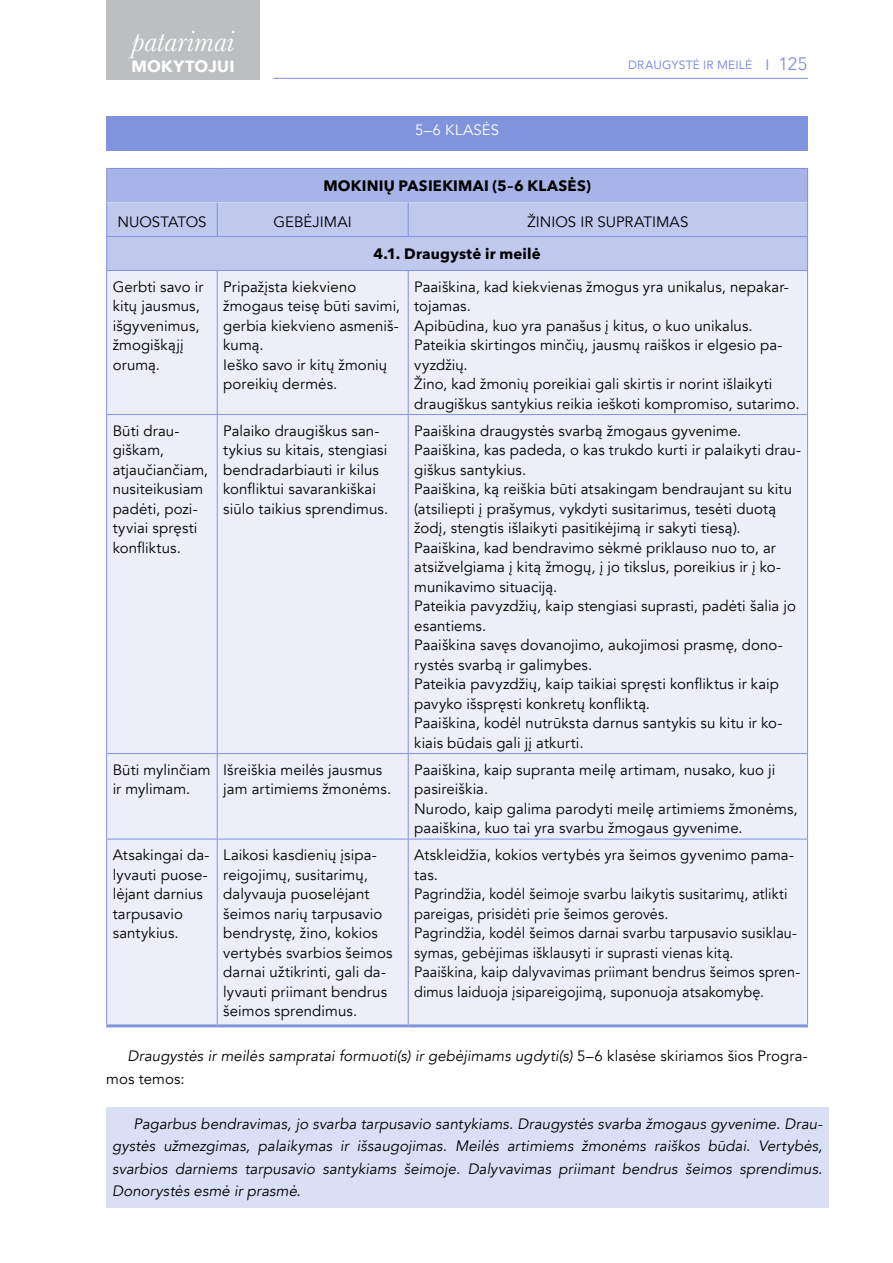
<style>
.page{position:relative;width:893px;height:1263px;background:#fff}
.page>*{position:absolute;margin:0;border:0;box-sizing:border-box;transform-origin:0 0}
.t1{font:italic 30.3px "Baskerville";letter-spacing:.01em;color:#fff}
.t2{font:700 16.2px "Avenir Next";letter-spacing:.01em;color:#fff}
.t3{font:15px/19.5px "Avenir";letter-spacing:.005em;color:#000}
.t4{font:italic 15px/22.5px "Avenir";letter-spacing:.005em;color:#000}
.t5{font:700 15px "Avenir Next LT Pro";letter-spacing:.015em;color:#000}
.t6{font:15px "Avenir";letter-spacing:.01em;color:#fff}
.t7{font:12px "Avenir";letter-spacing:.02em;color:#8093dc}
.s1{font-size:15px}
.s2{font-family:"Avenir Next";font-size:18px}
.s3{font-style:normal}
</style>
<div class="page">
<div style="left:106px;top:0;width:154px;height:80px;background:#bcbec0"></div>
<hr style="left:273px;top:78px;width:535px;height:1px;background:#8093dc">
<div style="left:106px;top:116px;width:702px;height:34px;background:#8093dc"></div>
<div style="left:107px;top:168px;width:700px;height:34px;background:#a6b4e7"></div>
<div style="left:107px;top:203px;width:700px;height:67px;background:#bfc9ee"></div>
<div style="left:107px;top:271px;width:700px;height:753px;background:#eceffa"></div>
<hr style="left:106px;top:1024px;width:111px;height:3px;background:#8093dc">
<hr style="left:217px;top:1024px;width:191px;height:3px;background:#8093dc">
<hr style="left:408px;top:1024px;width:400px;height:3px;background:#8093dc">
<hr style="left:107px;top:202px;width:110px;height:1px;background:#ccd4f1">
<hr style="left:217px;top:202px;width:191px;height:1px;background:#ccd4f1">
<hr style="left:408px;top:202px;width:399px;height:1px;background:#ccd4f1">
<hr style="left:106px;top:236px;width:111px;height:1px;background:#8093dc">
<hr style="left:217px;top:236px;width:191px;height:1px;background:#8093dc">
<hr style="left:408px;top:236px;width:400px;height:1px;background:#8093dc">
<hr style="left:106px;top:271px;width:1px;height:143px;background:#8093dc">
<hr style="left:217px;top:271px;width:1px;height:143px;background:#8093dc">
<hr style="left:408px;top:271px;width:1px;height:143px;background:#8093dc">
<hr style="left:807px;top:271px;width:1px;height:143px;background:#8093dc">
<hr style="left:106px;top:414px;width:111px;height:1px;background:#8093dc">
<hr style="left:106px;top:415px;width:1px;height:338px;background:#8093dc">
<hr style="left:217px;top:414px;width:191px;height:1px;background:#8093dc">
<hr style="left:217px;top:415px;width:1px;height:338px;background:#8093dc">
<hr style="left:408px;top:414px;width:400px;height:1px;background:#8093dc">
<hr style="left:408px;top:415px;width:1px;height:338px;background:#8093dc">
<hr style="left:807px;top:415px;width:1px;height:338px;background:#8093dc">
<hr style="left:106px;top:753px;width:111px;height:1px;background:#8093dc">
<hr style="left:106px;top:754px;width:1px;height:85px;background:#8093dc">
<hr style="left:217px;top:753px;width:191px;height:1px;background:#8093dc">
<hr style="left:217px;top:754px;width:1px;height:85px;background:#8093dc">
<hr style="left:408px;top:753px;width:400px;height:1px;background:#8093dc">
<hr style="left:408px;top:754px;width:1px;height:85px;background:#8093dc">
<hr style="left:807px;top:754px;width:1px;height:85px;background:#8093dc">
<hr style="left:106px;top:839px;width:111px;height:1px;background:#8093dc">
<hr style="left:106px;top:839px;width:1px;height:185px;background:#8093dc">
<hr style="left:217px;top:839px;width:191px;height:1px;background:#8093dc">
<hr style="left:217px;top:839px;width:1px;height:185px;background:#8093dc">
<hr style="left:408px;top:839px;width:400px;height:1px;background:#8093dc">
<hr style="left:408px;top:839px;width:1px;height:185px;background:#8093dc">
<hr style="left:807px;top:839px;width:1px;height:185px;background:#8093dc">
<hr style="left:106px;top:168px;width:111px;height:1px;background:#8093dc">
<hr style="left:106px;top:169px;width:1px;height:33px;background:#8093dc">
<hr style="left:217px;top:168px;width:191px;height:1px;background:#8093dc">
<hr style="left:408px;top:168px;width:400px;height:1px;background:#8093dc">
<hr style="left:807px;top:169px;width:1px;height:33px;background:#8093dc">
<hr style="left:106px;top:202px;width:1px;height:34px;background:#8093dc">
<hr style="left:217px;top:203px;width:1px;height:33px;background:#8093dc">
<hr style="left:408px;top:203px;width:1px;height:33px;background:#8093dc">
<hr style="left:807px;top:202px;width:1px;height:34px;background:#8093dc">
<hr style="left:106px;top:237px;width:1px;height:33px;background:#8093dc">
<hr style="left:807px;top:237px;width:1px;height:33px;background:#8093dc">
<hr style="left:106px;top:270px;width:111px;height:1px;background:#8093dc">
<hr style="left:217px;top:270px;width:191px;height:1px;background:#8093dc">
<hr style="left:408px;top:270px;width:400px;height:1px;background:#8093dc">
<div style="left:106px;top:1107px;width:722px;height:100px;background:#d9dff5"></div>
<h1 class="t1" style="left:132px;top:21px;width:104px">patarimai</h1>
<p class="t2" style="left:132px;top:52px;width:105px">MOKYTOJUI</p>
<p class="t6" style="left:415px;top:121px;width:86px">5–6 KLASĖS</p>
<p class="t5" style="left:323px;top:177px;width:269px">MOKINIŲ PASIEKIMAI (5–6 KLASĖS)</p>
<p class="t7" style="left:628px;top:55px;width:181px">DRAUGYSTĖ IR MEILĖ <span class="s1">I</span> <span class="s2">125</span></p>
<p class="t3" style="left:117px;top:212px;width:91px">NUOSTATOS</p>
<p class="t3" style="left:274px;top:212px;width:80px">GEBĖJIMAI</p>
<p class="t3" style="left:527px;top:212px;width:162px">ŽINIOS IR SUPRATIMAS</p>
<p class="t5" style="left:374px;top:245px;width:169px">4.1. Draugystė ir meilė</p>
<p class="t3" style="left:113px;top:277px;width:92px">Gerbti savo ir kitų jausmus, išgyvenimus, žmogiškąjį orumą.</p>
<p class="t3" style="left:223px;top:277px;width:178px">Pripažįsta kiekvieno žmogaus teisę būti savimi, gerbia kiekvieno asmeniš&shy;kumą.<br>Ieško savo ir kitų žmonių poreikių dermės.</p>
<p class="t3" style="left:414px;top:277px;width:387px">Paaiškina, kad kiekvienas žmogus yra unikalus, nepakar&shy;tojamas.<br>Apibūdina, kuo yra panašus į kitus, o kuo unikalus.<br>Pateikia skirtingos minčių, jausmų raiškos ir elgesio pa&shy;vyzdžių.<br>Žino, kad žmonių poreikiai gali skirtis ir norint išlaikyti draugiškus santykius reikia ieškoti kompromiso, sutarimo.</p>
<p class="t3" style="left:113px;top:421px;width:97px">Būti drau&shy;giškam, atjaučiančiam, nusiteikusiam padėti, pozi&shy;tyviai spręsti konfliktus.</p>
<p class="t3" style="left:223px;top:421px;width:166px">Palaiko draugiškus san&shy;tykius su kitais, stengiasi bendradarbiauti ir kilus konfliktui savarankiškai siūlo taikius sprendimus.</p>
<p class="t3" style="left:414px;top:421px;width:388px">Paaiškina draugystės svarbą žmogaus gyvenime.<br>Paaiškina, kas padeda, o kas trukdo kurti ir palaikyti drau&shy;giškus santykius.<br>Paaiškina, ką reiškia būti atsakingam bendraujant su kitu (atsiliepti į prašymus, vykdyti susitarimus, tesėti duotą žodį, stengtis išlaikyti pasitikėjimą ir sakyti tiesą).<br>Paaiškina, kad bendravimo sėkmė priklauso nuo to, ar atsižvelgiama į kitą žmogų, į jo tikslus, poreikius ir į ko&shy;munikavimo situaciją.<br>Pateikia pavyzdžių, kaip stengiasi suprasti, padėti šalia jo esantiems.<br>Paaiškina savęs dovanojimo, aukojimosi prasmę, dono&shy;rystės svarbą ir galimybes.<br>Pateikia pavyzdžių, kaip taikiai spręsti konfliktus ir kaip pavyko išspręsti konkretų konfliktą.<br>Paaiškina, kodėl nutrūksta darnus santykis su kitu ir ko&shy;kiais būdais gali jį atkurti.</p>
<p class="t3" style="left:113px;top:760px;width:100px">Būti mylinčiam ir mylimam.</p>
<p class="t3" style="left:223px;top:760px;width:169px">Išreiškia meilės jausmus jam artimiems žmonėms.</p>
<p class="t3" style="left:414px;top:760px;width:385px">Paaiškina, kaip supranta meilę artimam, nusako, kuo ji pasireiškia.<br>Nurodo, kaip galima parodyti meilę artimiems žmonėms, paaiškina, kuo tai yra svarbu žmogaus gyvenime.</p>
<p class="t3" style="left:113px;top:845px;width:98px">Atsakingai da&shy;lyvauti puose&shy;lėjant darnius tarpusavio santykius.</p>
<p class="t3" style="left:223px;top:845px;width:171px">Laikosi kasdienių įsipa&shy;reigojimų, susitarimų, dalyvauja puoselėjant šeimos narių tarpusavio bendrystę, žino, kokios vertybės svarbios šeimos darnai užtikrinti, gali da&shy;lyvauti priimant bendrus šeimos sprendimus.</p>
<p class="t3" style="left:414px;top:845px;width:387px">Atskleidžia, kokios vertybės yra šeimos gyvenimo pama&shy;tas.<br>Pagrindžia, kodėl šeimoje svarbu laikytis susitarimų, atlikti pareigas, prisidėti prie šeimos gerovės.<br>Pagrindžia, kodėl šeimos darnai svarbu tarpusavio susiklau&shy;symas, gebėjimas išklausyti ir suprasti vienas kitą.<br>Paaiškina, kaip dalyvavimas priimant bendrus šeimos spren&shy;dimus laiduoja įsipareigojimą, suponuoja atsakomybę.</p>
<p class="t4" style="left:106px;top:1045px;width:703px;text-indent:21px">Draugystės ir meilės sampratai formuoti(s) ir gebėjimams ugdyti(s) <span class="s3">5–6 klasėse skiriamos šios Progra&shy;mos temos:</span></p>
<p class="t4" style="left:112px;top:1112px;width:712px;text-align:justify;text-indent:21px">Pagarbus bendravimas, jo svarba tarpusavio santykiams. Draugystės svarba žmogaus gyvenime. Drau&shy;gystės užmezgimas, palaikymas ir išsaugojimas. Meilės artimiems žmonėms raiškos būdai. Vertybės, svarbios darniems tarpusavio santykiams šeimoje. Dalyvavimas priimant bendrus šeimos sprendimus.<br>Donorystės esmė ir prasmė.</p>
</div>
